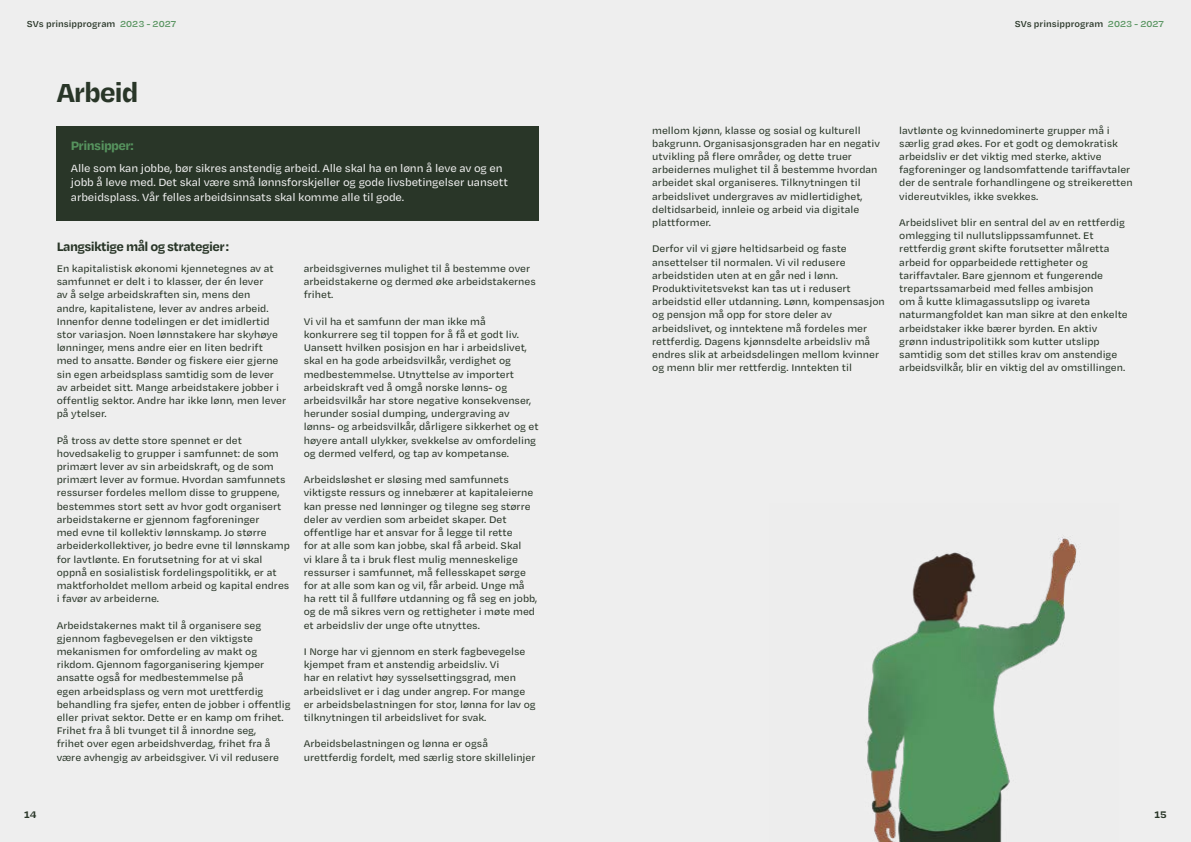
<style>
.page{position:relative;width:1191px;height:842px;background:#eee}
.page>*{position:absolute;margin:0;border:0;box-sizing:border-box;transform-origin:0 0}
.t1{font:700 30px "Degular Text";letter-spacing:-.04em;color:#293628}
.t2{font:700 14px "Degular Text";letter-spacing:-.04em;color:#293628}
.t3{font:700 14px "Degular Text";letter-spacing:-.04em;color:#56935e}
.t4{font:500 12px/14.4px "Degular Text";letter-spacing:-.01em;color:#eee}
.t5{font:500 11px/13.2px "Degular Text";color:#293628}
.t6{font:700 11px "Degular Text";color:#293628}
.t7{font:600 10px "Degular Text";color:#293628}
.s1{color:#56935e}
</style>
<div class="page">
<div style="left:57px;top:126px;width:482px;height:94px;background:#293628"></div>
<img style="left:867px;top:537px;width:213px;height:305px">
<p class="t7" style="left:27px;top:17px;width:151px">SVs prinsipprogram <span class="s1">2023 - 2027</span></p>
<p class="t7" style="left:1014px;top:17px;width:151px">SVs prinsipprogram <span class="s1">2023 - 2027</span></p>
<h1 class="t1" style="left:57px;top:72px;width:83px">Arbeid</h1>
<p class="t3" style="left:71px;top:136px;width:64px">Prinsipper:</p>
<p class="t4" style="left:71px;top:160px;width:438px">Alle som kan jobbe, bør sikres anstendig arbeid. Alle skal ha en lønn å leve av og en jobb å leve med. Det skal være små lønnsforskjeller og gode livsbetingelser uansett arbeidsplass. Vår felles arbeidsinnsats skal komme alle til gode.</p>
<p class="t2" style="left:57px;top:237px;width:174px">Langsiktige mål og strategier:</p>
<p class="t5" style="left:57px;top:261px;width:231px">En kapitalistisk økonomi kjennetegnes av at samfunnet er delt i to klasser, der én lever<br>av å selge arbeidskraften sin, mens den<br>andre, kapitalistene, lever av andres arbeid.<br>Innenfor denne todelingen er det imidlertid stor variasjon. Noen lønnstakere har skyhøye lønninger, mens andre eier en liten bedrift med to ansatte. Bønder og fiskere eier gjerne sin egen arbeidsplass samtidig som de lever av arbeidet sitt. Mange arbeidstakere jobber i offentlig sektor. Andre har ikke lønn, men lever på ytelser.</p>
<p class="t5" style="left:57px;top:433px;width:235px">På tross av dette store spennet er det hovedsakelig to grupper i samfunnet: de som primært lever av sin arbeidskraft, og de som primært lever av formue. Hvordan samfunnets ressurser fordeles mellom disse to gruppene, bestemmes stort sett av hvor godt organisert arbeidstakerne er gjennom fagforeninger<br>med evne til kollektiv lønnskamp. Jo større arbeiderkollektiver, jo bedre evne til lønnskamp for lavtlønte. En forutsetning for at vi skal oppnå en sosialistisk fordelingspolitikk, er at maktforholdet mellom arbeid og kapital endres i favør av arbeiderne.</p>
<p class="t5" style="left:57px;top:618px;width:235px">Arbeidstakernes makt til å organisere seg gjennom fagbevegelsen er den viktigste mekanismen for omfordeling av makt og rikdom. Gjennom fagorganisering kjemper ansatte også for medbestemmelse på<br>egen arbeidsplass og vern mot urettferdig behandling fra sjefer, enten de jobber i offentlig eller privat sektor. Dette er en kamp om frihet.<br>Frihet fra å bli tvunget til å innordne seg,<br>frihet over egen arbeidshverdag, frihet fra å være avhengig av arbeidsgiver. Vi vil redusere</p>
<p class="t5" style="left:304px;top:261px;width:234px">arbeidsgivernes mulighet til å bestemme over arbeidstakerne og dermed øke arbeidstakernes frihet.</p>
<p class="t5" style="left:304px;top:314px;width:236px">Vi vil ha et samfunn der man ikke må konkurrere seg til toppen for å få et godt liv.<br>Uansett hvilken posisjon en har i arbeidslivet, skal en ha gode arbeidsvilkår, verdighet og medbestemmelse. Utnyttelse av importert arbeidskraft ved å omgå norske lønns- og arbeidsvilkår har store negative konsekvenser, herunder sosial dumping, undergraving av lønns- og arbeidsvilkår, dårligere sikkerhet og et høyere antall ulykker, svekkelse av omfordeling og dermed velferd, og tap av kompetanse.</p>
<p class="t5" style="left:304px;top:473px;width:235px">Arbeidsløshet er sløsing med samfunnets viktigste ressurs og innebærer at kapitaleierne kan presse ned lønninger og tilegne seg større deler av verdien som arbeidet skaper. Det offentlige har et ansvar for å legge til rette<br>for at alle som kan jobbe, skal få arbeid. Skal<br>vi klare å ta i bruk flest mulig menneskelige ressurser i samfunnet, må fellesskapet sørge for at alle som kan og vil, får arbeid. Unge må ha rett til å fullføre utdanning og få seg en jobb, og de må sikres vern og rettigheter i møte med et arbeidsliv der unge ofte utnyttes.</p>
<p class="t5" style="left:304px;top:644px;width:233px">I Norge har vi gjennom en sterk fagbevegelse kjempet fram et anstendig arbeidsliv. Vi<br>har en relativt høy sysselsettingsgrad, men arbeidslivet er i dag under angrep. For mange er arbeidsbelastningen for stor, lønna for lav og tilknytningen til arbeidslivet for svak.</p>
<p class="t5" style="left:304px;top:737px;width:233px">Arbeidsbelastningen og lønna er også urettferdig fordelt, med særlig store skillelinjer</p>
<p class="t5" style="left:652px;top:123px;width:229px">mellom kjønn, klasse og sosial og kulturell bakgrunn. Organisasjonsgraden har en negativ utvikling på flere områder, og dette truer arbeidernes mulighet til å bestemme hvordan arbeidet skal organiseres. Tilknytningen til arbeidslivet undergraves av midlertidighet, deltidsarbeid, innleie og arbeid via digitale plattformer.</p>
<p class="t5" style="left:652px;top:242px;width:234px">Derfor vil vi gjøre heltidsarbeid og faste ansettelser til normalen. Vi vil redusere arbeidstiden uten at en går ned i lønn.<br>Produktivitetsvekst kan tas ut i redusert arbeidstid eller utdanning. Lønn, kompensasjon og pensjon må opp for store deler av arbeidslivet, og inntektene må fordeles mer rettferdig. Dagens kjønnsdelte arbeidsliv må endres slik at arbeidsdelingen mellom kvinner og menn blir mer rettferdig. Inntekten til</p>
<p class="t5" style="left:899px;top:123px;width:235px">lavtlønte og kvinnedominerte grupper må i særlig grad økes. For et godt og demokratisk arbeidsliv er det viktig med sterke, aktive fagforeninger og landsomfattende tariffavtaler der de sentrale forhandlingene og streikeretten videreutvikles, ikke svekkes.</p>
<p class="t5" style="left:899px;top:215px;width:230px">Arbeidslivet blir en sentral del av en rettferdig omlegging til nullutslippssamfunnet. Et rettferdig grønt skifte forutsetter målretta arbeid for opparbeidede rettigheter og tariffavtaler. Bare gjennom et fungerende trepartssamarbeid med felles ambisjon<br>om å kutte klimagassutslipp og ivareta naturmangfoldet kan man sikre at den enkelte arbeidstaker ikke bærer byrden. En aktiv grønn industripolitikk som kutter utslipp samtidig som det stilles krav om anstendige arbeidsvilkår, blir en viktig del av omstillingen.</p>
<p class="t6" style="left:24px;top:807px;width:14px">14</p>
<p class="t6" style="left:1154px;top:807px;width:14px">15</p>
</div>
